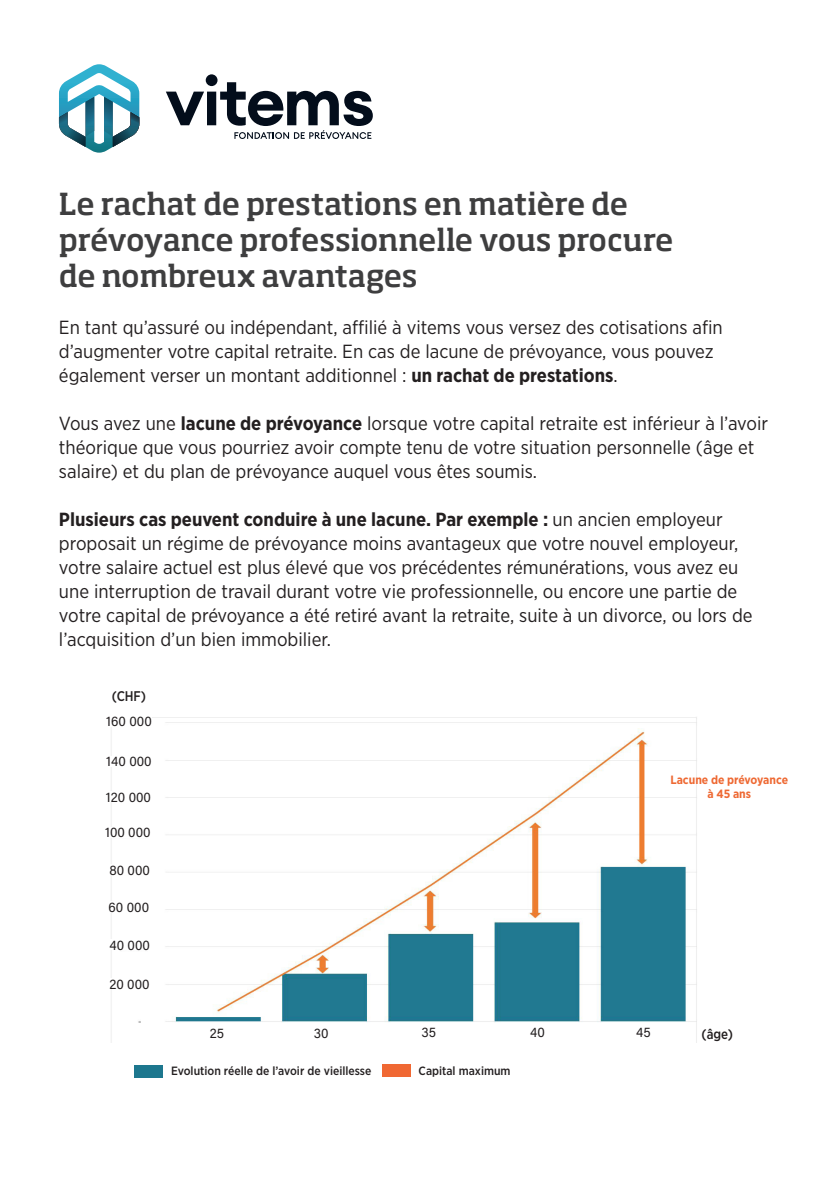
<style>
.page{position:relative;width:840px;height:1191px;background:#fff}
.page>*{position:absolute;margin:0;border:0;box-sizing:border-box;transform-origin:0 0}
.t1{font:500 30px/36px "Soho Std";letter-spacing:-.015em;color:#3e3e3f}
.t2{font:19px/24px "Gotham Narrow";color:#231f20}
.t3{font:14px "Acumin Pro";letter-spacing:.005em;color:#231f20;scale:.95 1}
.t4{font:500 14px "Gotham Narrow";color:#231f20;scale:.95 1}
.t5{font:500 12px "Gotham Narrow";color:#231f20}
.t6{font:700 12px "Gotham Narrow";color:#ee6933}
.s1{font-weight:700}
</style>
<div class="page">
<img style="left:111px;top:717px;width:585px;height:325px">
<div style="left:135px;top:1065px;width:28px;height:12px;background:#1d778e"></div>
<div style="left:382px;top:1064px;width:28px;height:12px;background:#f06833"></div>
<div style="left:106px;top:716px;width:46px;height:10px;background:#fff"></div>
<div style="left:106px;top:756px;width:46px;height:10px;background:#fff"></div>
<div style="left:106px;top:978px;width:45px;height:11px;background:#fff"></div>
<div style="left:106px;top:939px;width:45px;height:10px;background:#fff"></div>
<div style="left:105px;top:901px;width:46px;height:12px;background:#fff"></div>
<div style="left:106px;top:864px;width:45px;height:11px;background:#fff"></div>
<div style="left:105px;top:827px;width:46px;height:10px;background:#fff"></div>
<div style="left:106px;top:791px;width:45px;height:10px;background:#fff"></div>
<div style="left:210px;top:1027px;width:14px;height:11px;background:#fff"></div>
<div style="left:313px;top:1027px;width:25px;height:25px;background:#fff"></div>
<div style="left:421px;top:1026px;width:19px;height:19px;background:#fff"></div>
<div style="left:530px;top:1026px;width:21px;height:24px;background:#fff"></div>
<div style="left:636px;top:1026px;width:19px;height:19px;background:#fff"></div>
<svg style="left:59px;top:64px;width:80px;height:89px"></svg>
<svg style="left:166px;top:74px;width:206px;height:65px"></svg>
<p class="t1" style="left:59px;top:185px;width:615px">Le rachat de prestations en matière de prévoyance professionnelle vous procure de nombreux avantages</p>
<p class="t2" style="left:59px;top:315px;width:665px">En tant qu’assuré ou indépendant, affilié à vitems vous versez des cotisations afin d’augmenter votre capital retraite. En cas de lacune de prévoyance, vous pouvez également verser un montant additionnel : <span class="s1">un rachat de prestations</span>.</p>
<p class="t2" style="left:59px;top:411px;width:710px">Vous avez une <span class="s1">lacune de prévoyance</span> lorsque votre capital retraite est inférieur à l’avoir théorique que vous pourriez avoir compte tenu de votre situation personnelle (âge et salaire) et du plan de prévoyance auquel vous êtes soumis.</p>
<p class="t2" style="left:59px;top:507px;width:694px"><span class="s1">Plusieurs cas peuvent conduire à une lacune. Par exemple :</span> un ancien employeur proposait un régime de prévoyance moins avantageux que votre nouvel employeur, votre salaire actuel est plus élevé que vos précédentes rémunérations, vous avez eu une interruption de travail durant votre vie professionnelle, ou encore une partie de votre capital de prévoyance a été retiré avant la retraite, suite à un divorce, ou lors de l’acquisition d’un bien immobilier.</p>
<p class="t4" style="left:112px;top:687px;width:38px">(CHF)</p>
<p class="t3" style="left:106px;top:711px;width:49px">160 000</p>
<p class="t3" style="left:106px;top:752px;width:49px">140 000</p>
<p class="t3" style="left:106px;top:787px;width:49px">120 000</p>
<p class="t3" style="left:105px;top:823px;width:49px">100 000</p>
<p class="t3" style="left:109px;top:860px;width:44px">80 000</p>
<p class="t3" style="left:108px;top:897px;width:44px">60 000</p>
<p class="t3" style="left:109px;top:935px;width:44px">40 000</p>
<p class="t3" style="left:109px;top:974px;width:44px">20 000</p>
<p class="t6" style="left:670px;top:772px;width:119px">Lacune de prévoyance</p>
<p class="t6" style="left:707px;top:786px;width:45px">à 45 ans</p>
<p class="t3" style="left:210px;top:1023px;width:16px">25</p>
<p class="t3" style="left:313px;top:1023px;width:17px">30</p>
<p class="t3" style="left:421px;top:1022px;width:17px">35</p>
<p class="t3" style="left:530px;top:1022px;width:17px">40</p>
<p class="t3" style="left:636px;top:1022px;width:17px">45</p>
<p class="t4" style="left:701px;top:1024px;width:35px">(âge)</p>
<p class="t5" style="left:171px;top:1063px;width:202px">Evolution réelle de l’avoir de vieillesse</p>
<p class="t5" style="left:418px;top:1063px;width:93px">Capital maximum</p>
</div>
